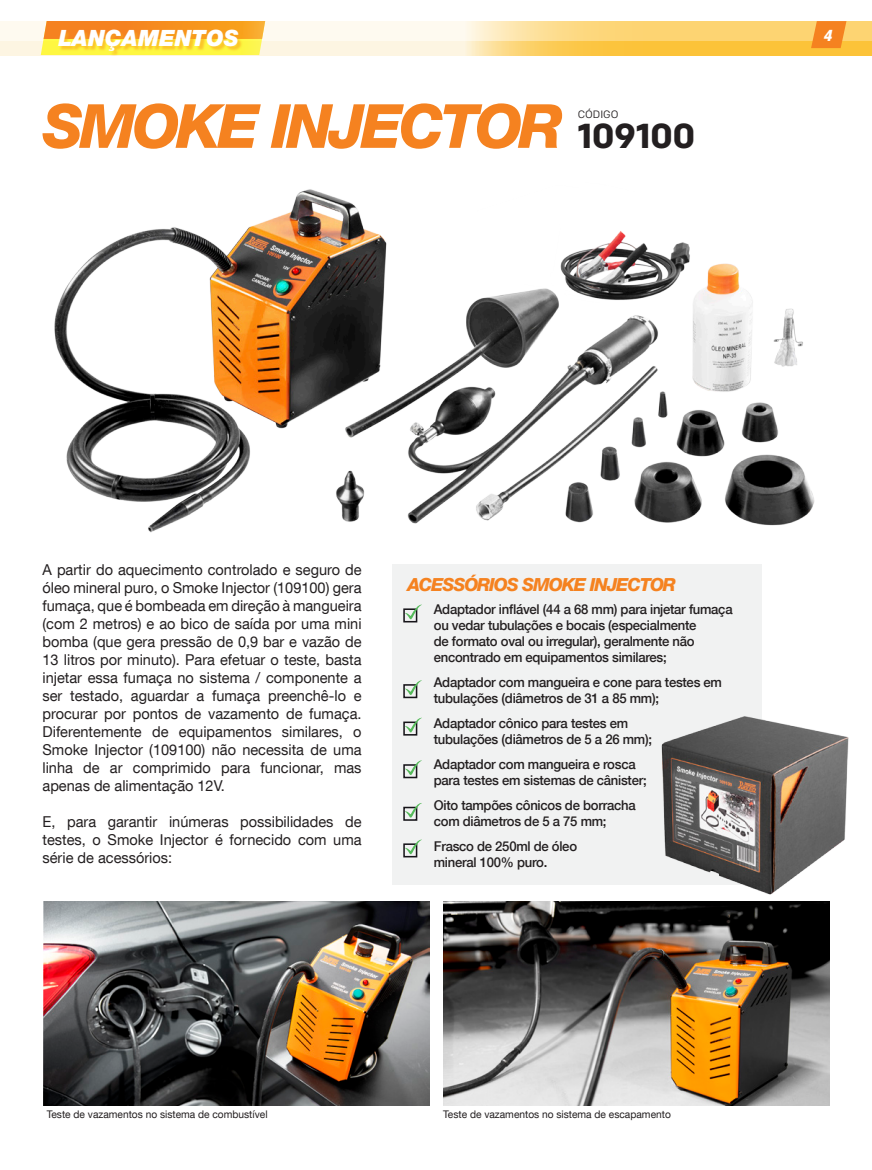
<style>
.page{position:relative;width:872px;height:1170px;background:#fff}
.page>*{position:absolute;margin:0;border:0;box-sizing:border-box;transform-origin:0 0}
.t1{font:italic 800 60.9px "Helvetica Neue LT Com";letter-spacing:-.06em;color:#f58220}
.t2{font:700 34.65px "Colfax";color:#231f20}
.t3{font:italic 900 22.5px "Helvetica Neue LT Std";color:#fff}
.t4{font:italic 800 18px "Helvetica Neue LT Com";letter-spacing:-.06em;color:#f58220}
.t5{font:italic 800 condensed 16.2px "Helvetica Neue LT Com";color:#fff}
.t6{font:15px/18px "Helvetica Neue LT Com";color:#231f20;text-align:justify}
.t7{font:500 13.5px/16.2px "Helvetica Neue LT Com";letter-spacing:-.02em;color:#231f20}
.t8{font:10.65px "Colfax";color:#231f20}
.t9{font:10.5px "Helvetica Neue LT Com";color:#231f20}
.s1{color:#fff}
</style>
<div class="page">
<div style="left:392px;top:564px;width:369px;height:320px;background:#f1f2f2"></div>
<img style="left:44px;top:901px;width:386px;height:203px">
<img style="left:443px;top:901px;width:386px;height:203px">
<img style="left:54px;top:189px;width:761px;height:344px">
<div style="left:403px;top:608px;width:14px;height:14px;border:2px solid #17151a"></div>
<svg style="left:405px;top:604px;width:17px;height:17px"></svg>
<div style="left:403px;top:684px;width:14px;height:14px;border:2px solid #17151a"></div>
<svg style="left:405px;top:680px;width:17px;height:17px"></svg>
<div style="left:403px;top:721px;width:14px;height:14px;border:2px solid #17151a"></div>
<svg style="left:405px;top:717px;width:17px;height:17px"></svg>
<div style="left:403px;top:764px;width:14px;height:14px;border:2px solid #17151a"></div>
<svg style="left:405px;top:760px;width:17px;height:17px"></svg>
<div style="left:403px;top:806px;width:14px;height:14px;border:2px solid #17151a"></div>
<svg style="left:405px;top:803px;width:17px;height:16px"></svg>
<div style="left:403px;top:843px;width:14px;height:14px;border:2px solid #17151a"></div>
<svg style="left:405px;top:839px;width:17px;height:17px"></svg>
<img style="left:635px;top:700px;width:214px;height:209px">
<svg style="left:0;top:21px;width:872px;height:20px"></svg>
<svg style="left:0;top:41px;width:872px;height:15px;background:#fcd986"></svg>
<svg style="left:811px;top:21px;width:35px;height:27px"></svg>
<svg style="left:41px;top:21px;width:224px;height:34px;background:#f8a933"></svg>
<div style="left:59px;top:30px;width:185px;height:26px;background:#f9a51b;opacity:.6"></div>
<h3 class="t3" style="left:58px;top:24px;width:182px">LANÇAMENTOS</h3>
<p class="t5" style="left:823px;top:25px;width:10px">4</p>
<h1 class="t1" style="left:43px;top:90px;width:521px">SMOKE INJECTOR</h1>
<p class="t8" style="left:577px;top:108px;width:79px">CÓDIGO <span class="s1">RAVEN</span></p>
<h2 class="t2" style="left:577px;top:114px;width:119px">109100</h2>
<p class="t6" style="left:43px;top:560px;width:320px">A partir do aquecimento controlado e seguro de óleo mineral puro, o Smoke Injector (109100) gera fumaça, que é bombeada em direção à mangueira (com 2 metros) e ao bico de saída por uma mini bomba (que gera pressão de 0,9 bar e vazão de 13 litros por minuto). Para efetuar o teste, basta injetar essa fumaça no sistema / componente a ser testado, aguardar a fumaça preenchê-lo e procurar por pontos de vazamento de fumaça.<br>Diferentemente de equipamentos similares, o Smoke Injector (109100) não necessita de uma linha de ar comprimido para funcionar, mas apenas de alimentação 12V.</p>
<p class="t6" style="left:43px;top:812px;width:320px">E, para garantir inúmeras possibilidades de testes, o Smoke Injector é fornecido com uma série de acessórios:</p>
<p class="t4" style="left:407px;top:574px;width:270px">ACESSÓRIOS SMOKE INJECTOR</p>
<p class="t7" style="left:434px;top:600px;width:300px">Adaptador inflável (44 a 68 mm) para injetar fumaça ou vedar tubulações e bocais (especialmente<br>de formato oval ou irregular), geralmente não encontrado em equipamentos similares;</p>
<p class="t7" style="left:434px;top:674px;width:290px">Adaptador com mangueira e cone para testes em tubulações (diâmetros de 31 a 85 mm);</p>
<p class="t7" style="left:434px;top:715px;width:220px">Adaptador cônico para testes em tubulações (diâmetros de 5 a 26 mm);</p>
<p class="t7" style="left:434px;top:755px;width:214px">Adaptador com mangueira e rosca para testes em sistemas de cânister;</p>
<p class="t7" style="left:434px;top:796px;width:203px">Oito tampões cônicos de borracha com diâmetros de 5 a 75 mm;</p>
<p class="t7" style="left:434px;top:837px;width:145px">Frasco de 250ml de óleo mineral 100% puro.</p>
<p class="t9" style="left:47px;top:1107px;width:222px">Teste de vazamentos no sistema de combustível</p>
<p class="t9" style="left:443px;top:1107px;width:229px">Teste de vazamentos no sistema de escapamento</p>
</div>
